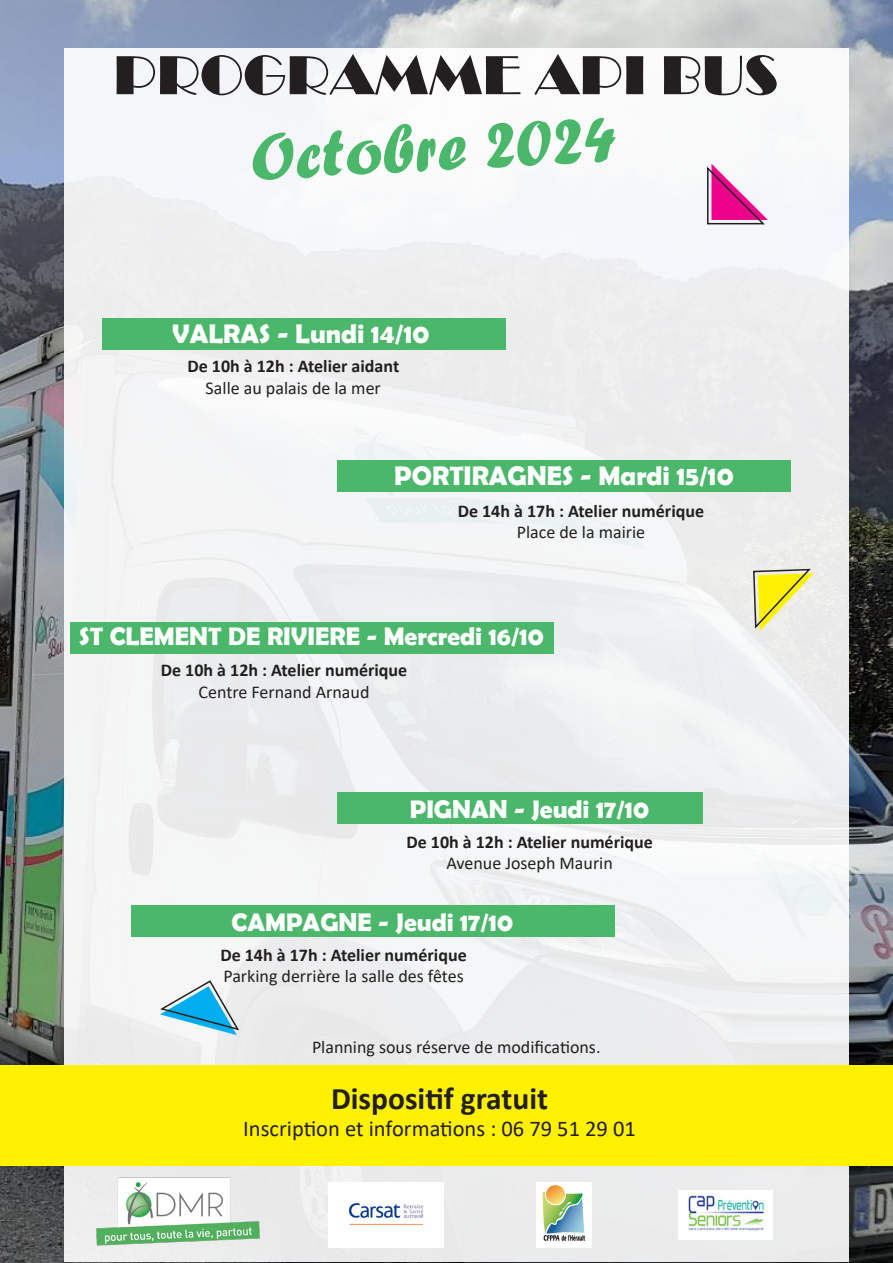
<style>
.page{position:relative;width:893px;height:1263px;background:#fff}
.page>*{position:absolute;margin:0;border:0;box-sizing:border-box;transform-origin:0 0}
.t1{font:69px "Forte";color:#4ab76a}
.t2{font:57px "Broadway";color:#231f20}
.t3{font:700 31.5px "Calibri";color:#231f20}
.t4{font:700 27px "Berlin Sans FB Demi";color:#fff}
.t5{font:700 25.5px "Berlin Sans FB Demi";color:#fff}
.t6{font:22.5px "Calibri";color:#231f20}
.t7{font:18px "Calibri";color:#231f20}
.t8{font:700 18px "Calibri";color:#231f20}
</style>
<div class="page">
<img style="left:0;top:0;width:893px;height:1263px">
<div style="left:64px;top:49px;width:785px;height:1213px;background:#f0f2f3"></div>
<img style="left:536px;top:1182px;width:56px;height:66px">
<img style="left:678px;top:1190px;width:95px;height:49px">
<img style="left:328px;top:1182px;width:116px;height:65px">
<svg style="left:707px;top:164px;width:61px;height:61px"></svg>
<svg style="left:752px;top:567px;width:62px;height:64px"></svg>
<svg style="left:160px;top:980px;width:80px;height:55px"></svg>
<img style="left:96px;top:1176px;width:167px;height:70px">
<div style="left:0;top:1065px;width:892px;height:100px;background:#fff101"></div>
<div style="left:102px;top:318px;width:404px;height:32px;background:#4ab76a"></div>
<div style="left:337px;top:460px;width:454px;height:32px;background:#4ab76a"></div>
<div style="left:70px;top:622px;width:483px;height:31px;background:#4ab76a"></div>
<div style="left:337px;top:792px;width:366px;height:32px;background:#4ab76a"></div>
<div style="left:131px;top:905px;width:483px;height:32px;background:#4ab76a"></div>
<p class="t2" style="left:113px;top:42px;width:666px">PROGRAMME API BUS</p>
<p class="t1" style="left:249px;top:117px;width:368px;rotate:-3deg">Octobre 2024</p>
<p class="t4" style="left:172px;top:318px;width:259px">VALRAS - Lundi 14/10</p>
<p class="t8" style="left:187px;top:353px;width:213px">De 10h à 12h : Atelier aidant</p>
<p class="t7" style="left:206px;top:375px;width:177px">Salle au palais de la mer</p>
<p class="t4" style="left:394px;top:460px;width:341px">PORTIRAGNES - Mardi 15/10</p>
<p class="t8" style="left:458px;top:498px;width:248px">De 14h à 17h : Atelier numérique</p>
<p class="t7" style="left:517px;top:520px;width:130px">Place de la mairie</p>
<p class="t5" style="left:79px;top:622px;width:466px">ST CLEMENT DE RIVIERE - Mercredi 16/10</p>
<p class="t8" style="left:161px;top:657px;width:248px">De 10h à 12h : Atelier numérique</p>
<p class="t7" style="left:199px;top:679px;width:172px">Centre Fernand Arnaud</p>
<p class="t5" style="left:410px;top:795px;width:241px">PIGNAN - Jeudi 17/10</p>
<p class="t8" style="left:406px;top:829px;width:248px">De 10h à 12h : Atelier numérique</p>
<p class="t7" style="left:446px;top:851px;width:168px">Avenue Joseph Maurin</p>
<p class="t5" style="left:232px;top:908px;width:283px">CAMPAGNE - Jeudi 17/10</p>
<p class="t8" style="left:220px;top:942px;width:248px">De 14h à 17h : Atelier numérique</p>
<p class="t7" style="left:223px;top:964px;width:242px">Parking derrière la salle des fêtes</p>
<p class="t7" style="left:312px;top:1035px;width:290px">Planning sous réserve de modifications.</p>
<p class="t3" style="left:331px;top:1076px;width:219px">Dispositif gratuit</p>
<p class="t6" style="left:243px;top:1113px;width:394px">Inscription et informations : 06 79 51 29 01</p>
</div>
